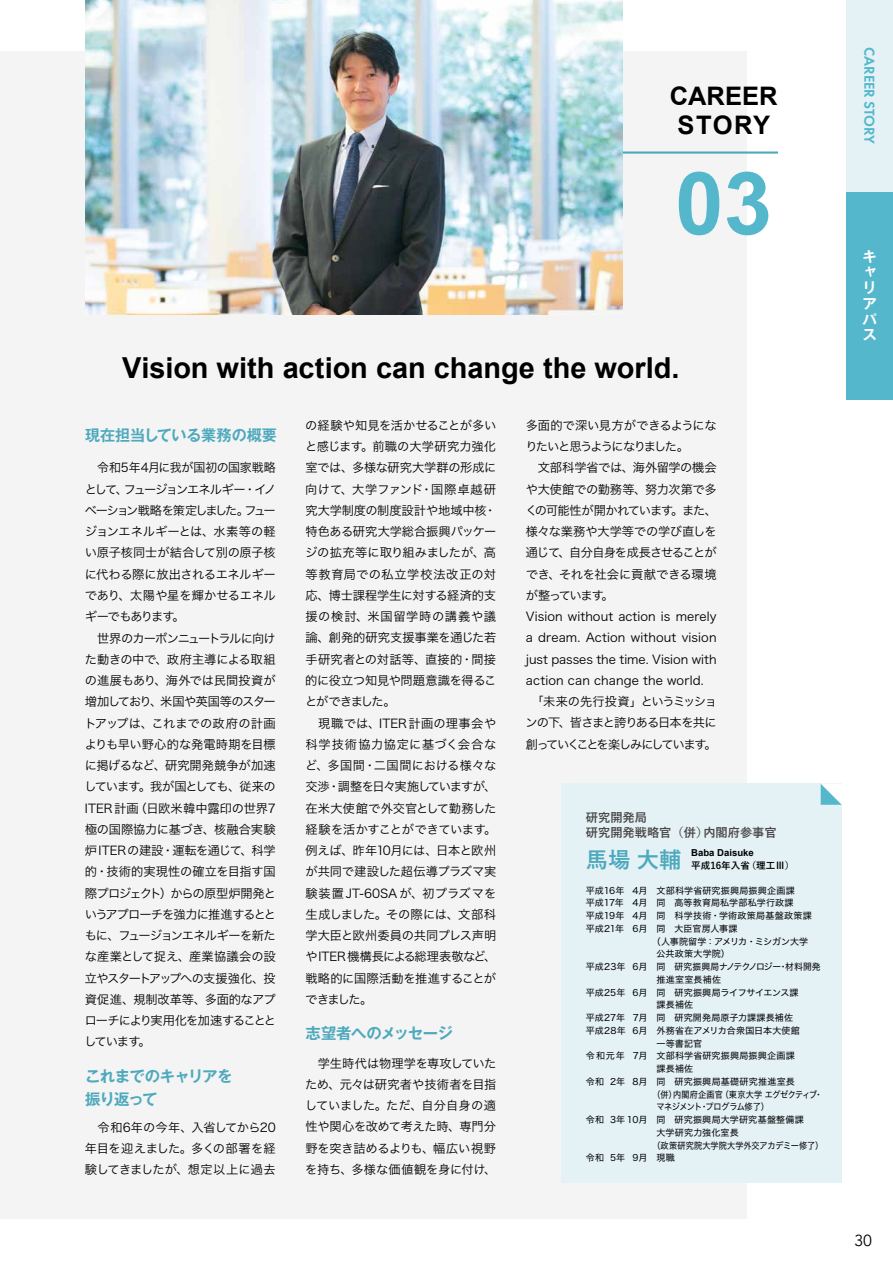
<style>
.page{position:relative;width:893px;height:1263px;background:#fff}
.page>*{position:absolute;margin:0;border:0;box-sizing:border-box;transform-origin:0 0}
.t1{font:700 87.15px "Arial";color:#55b7cc}
.t2{font:700 28.95px "Arial";color:#000}
.t3{font:700 25.5px/28.7px "Arial";color:#000;text-align:center}
.t4{font:700 22.35px "Yu Go";color:#4ea9bd}
.t5{font:15.9px "Avenir";color:#000}
.t6{font:700 15.45px/22.4px "Gothic MB101 Pro De";letter-spacing:-.055em;color:#4ea9bd}
.t7{font:700 15.45px "Gothic MB101 Pro De";letter-spacing:-.01em;color:#4ea9bd}
.t8{font:700 15.45px "Gothic MB101 Pro De";letter-spacing:-.03em;color:#4ea9bd}
.t9{font:600 14.85px "Futura PT";color:#55b7cc}
.t10{font:700 14.4px/15.8px "Gothic MB101 Pro De";color:#fff}
.t11{font:12.15px/21.3px "Hira Kaku Pro W3";letter-spacing:-.015em;color:#000;text-align:justify}
.t12{font:12.15px/21.3px "Hira Kaku Pro W3";letter-spacing:-.035em;color:#000}
.t13{font:700 12.15px/15.5px "Yu Go";color:#4c4948}
.t14{font:700 9.6px "Yu Go";color:#000}
.t15{font:700 9.6px "Arial";color:#000}
.t16{font:9px "Hira Kaku Pro N W4";letter-spacing:.015em;color:#000}
.t17{font:9px "Hira Kaku Pro N W4";letter-spacing:.015em;color:#000;scale:.9 1}
.t18{font:9px "Hira Kaku Pro N W4";letter-spacing:-.015em;color:#000}
.t19{font:9px "Hira Kaku Pro N W4";letter-spacing:-.02em;color:#000}
.t20{font:9px "Hira Kaku Pro N W4";letter-spacing:-.005em;color:#000}
.t21{font:9px "Hira Kaku Pro N W4";letter-spacing:-.04em;color:#000;scale:.9 1}
</style>
<div class="page">
<div style="left:0;top:51px;width:746px;height:1167px;background:#f4f4f4"></div>
<div style="left:846px;top:191px;width:47px;height:209px;background:#55b7cc"></div>
<div style="left:846px;top:0;width:47px;height:191px;background:#e4f2f6"></div>
<hr style="left:609px;top:151px;width:169px;height:3px;background:#4ea9bd">
<div style="left:561px;top:783px;width:281px;height:400px;background:#e4f2f6"></div>
<svg style="left:821px;top:783px;width:21px;height:22px"></svg>
<img style="left:85px;top:0;width:538px;height:315px">
<h3 class="t3" style="left:670px;top:82px;width:109px">CAREER<br>STORY</h3>
<h1 class="t1" style="left:675px;top:146px;width:98px">03</h1>
<h2 class="t2" style="left:122px;top:349px;width:559px">Vision with action can change the world.</h2>
<p class="t7" style="left:85px;top:422px;width:194px">現在担当している業務の概要</p>
<p class="t12" style="left:85px;top:456px;width:193px;text-indent:13px">令和5年4月に我が国初の国家戦略として、フュージョンエネルギー・イノベーション戦略を策定しました。フュージョンエネルギーとは、水素等の軽い原子核同士が結合して別の原子核に代わる際に放出されるエネルギーであり、太陽や星を輝かせるエネルギーでもあります。<br>　世界のカーボンニュートラルに向けた動きの中で、政府主導による取組の進展もあり、海外では民間投資が増加しており、米国や英国等のスタートアップは、これまでの政府の計画よりも早い野心的な発電時期を目標に掲げるなど、研究開発競争が加速しています。我が国としても、従来の<br>ITER計画（日欧米韓中露印の世界7極の国際協力に基づき、核融合実験炉 ITERの建設・運転を通じて、科学的・技術的実現性の確立を目指す国際プロジェクト）からの原型炉開発というアプローチを強力に推進するとともに、フュージョンエネルギーを新たな産業として捉え、産業協議会の設立やスタートアップへの支援強化、投資促進、規制改革等、多面的なアプローチにより実用化を加速することとしています。</p>
<p class="t6" style="left:85px;top:1063px;width:149px">これまでのキャリアを振り返って</p>
<p class="t11" style="left:85px;top:1115px;width:192px">　令和6年の今年、入省してから20年目を迎えました。多くの部署を経験してきましたが、想定以上に過去</p>
<p class="t11" style="left:305px;top:414px;width:193px;text-align:left">の経験や知見を活かせることが多いと感じます。前職の大学研究力強化室では、多様な研究大学群の形成に向けて、大学ファンド・国際卓越研究大学制度の制度設計や地域中核・特色ある研究大学総合振興パッケージの拡充等に取り組みましたが、高等教育局での私立学校法改正の対応、博士課程学生に対する経済的支援の検討、米国留学時の講義や議論、創発的研究支援事業を通じた若手研究者との対話等、直接的・間接的に役立つ知見や問題意識を得ることができました。<br>　現職では、ITER計画の理事会や科学技術協力協定に基づく会合など、多国間・二国間における様々な交渉・調整を日々実施していますが、在米大使館で外交官として勤務した経験を活かすことができています。例えば、昨年10月には、日本と欧州が共同で建設した超伝導プラズマ実験装置JT-60SA が、初プラズマを生成しました。その際には、文部科学大臣と欧州委員の共同プレス声明やITER機構長による総理表敬など、戦略的に国際活動を推進することができました。</p>
<p class="t8" style="left:305px;top:1020px;width:149px">志望者へのメッセージ</p>
<p class="t11" style="left:305px;top:1051px;width:193px">　学生時代は物理学を専攻していたため、元々は研究者や技術者を目指していました。ただ、自分自身の適性や関心を改めて考えた時、専門分野を突き詰めるよりも、幅広い視野を持ち、多様な価値観を身に付け、</p>
<p class="t11" style="left:525px;top:414px;width:193px;text-align:left">多面的で深い見方ができるようになりたいと思うようになりました。<br>　文部科学省では、海外留学の機会や大使館での勤務等、努力次第で多くの可能性が開かれています。また、様々な業務や大学等での学び直しを通じて、自分自身を成長させることができ、それを社会に貢献できる環境が整っています。<br>Vision without action is merely a dream. Action without vision just passes the time. Vision with action can change the world.　「未来の先行投資」というミッションの下、皆さまと誇りある日本を共に創っていくことを楽しみにしています。</p>
<p class="t13" style="left:586px;top:810px;width:192px">研究開発局<br>研究開発戦略官（併）内閣府参事官</p>
<h3 class="t4" style="left:586px;top:847px;width:97px">馬場 大輔</h3>
<p class="t15" style="left:691px;top:846px;width:64px">Baba Daisuke</p>
<p class="t14" style="left:691px;top:860px;width:105px">平成16年入省（理工Ⅲ）</p>
<p class="t16" style="left:586px;top:882px;width:210px">平成16年 4月 文部科学省研究振興局振興企画課</p>
<p class="t16" style="left:586px;top:895px;width:209px">平成17年 4月 同　高等教育局私学部私学行政課</p>
<p class="t16" style="left:586px;top:908px;width:227px">平成19年 4月 同　科学技術・学術政策局基盤政策課</p>
<p class="t20" style="left:586px;top:920px;width:153px">平成21年 6月 同　大臣官房人事課</p>
<p class="t19" style="left:652px;top:933px;width:158px">（人事院留学：アメリカ・ミシガン大学</p>
<p class="t16" style="left:656px;top:946px;width:75px">公共政策大学院）</p>
<p class="t16" style="left:586px;top:959px;width:236px">平成23年 6月 同　研究振興局ナノテクノロジー・材料開発</p>
<p class="t16" style="left:656px;top:971px;width:66px">推進室室長補佐</p>
<p class="t18" style="left:586px;top:984px;width:214px">平成25年 6月 同　研究振興局ライフサイエンス課</p>
<p class="t16" style="left:656px;top:997px;width:38px">課長補佐</p>
<p class="t16" style="left:586px;top:1010px;width:209px">平成27年 7月 同　研究開発局原子力課課長補佐</p>
<p class="t16" style="left:586px;top:1022px;width:215px">平成28年 6月 外務省在アメリカ合衆国日本大使館</p>
<p class="t16" style="left:656px;top:1035px;width:47px">一等書記官</p>
<p class="t16" style="left:586px;top:1048px;width:210px">令和元年 7月 文部科学省研究振興局振興企画課</p>
<p class="t16" style="left:656px;top:1061px;width:38px">課長補佐</p>
<p class="t16" style="left:586px;top:1073px;width:211px">令和 2年 8月 同　研究振興局基礎研究推進室長</p>
<p class="t17" style="left:652px;top:1086px;width:191px">（併）内閣府企画官（東京大学エグゼクティブ・</p>
<p class="t21" style="left:656px;top:1099px;width:126px">マネジメント・プログラム修了）</p>
<p class="t16" style="left:586px;top:1112px;width:220px">令和 3年 10月 同　研究振興局大学研究基盤整備課</p>
<p class="t16" style="left:656px;top:1124px;width:84px">大学研究力強化室長</p>
<p class="t17" style="left:652px;top:1137px;width:191px">（政策研究院大学院大学外交アカデミー修了）</p>
<p class="t16" style="left:586px;top:1150px;width:90px">令和 5年 9月 現職</p>
<p class="t9" style="left:879px;top:47px;width:99px;rotate:90deg">CAREER STORY</p>
<p class="t10" style="left:862px;top:246px;width:15px">キャリアパス</p>
<h3 class="t5" style="left:854px;top:1231px;width:19px">30</h3>
</div>
